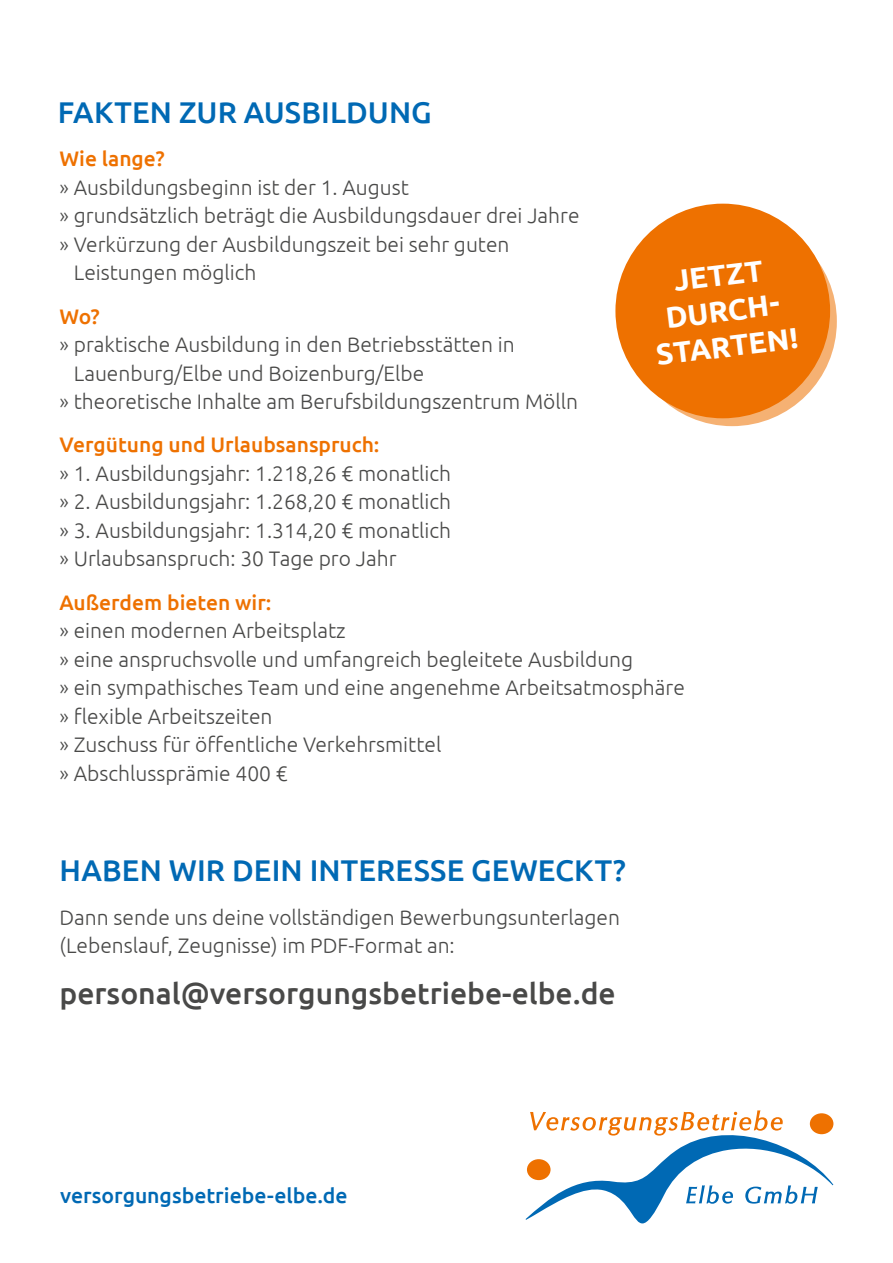
<style>
.page{position:relative;width:893px;height:1263px;background:#fff}
.page>*{position:absolute;margin:0;border:0;box-sizing:border-box;transform-origin:0 0}
.t1{font:500 30px "Ubuntu";letter-spacing:.005em;color:#0069b4}
.t2{font:500 30px "Ubuntu";color:#494948}
.t3{font:700 29.7px/35.7px "Ubuntu";color:#fff;text-align:center}
.t4{font:500 21.15px "Ubuntu";color:#0069b4}
.t5{font:300 21px/28.5px "Ubuntu";color:#494948}
.t6{font:500 21px "Ubuntu";color:#ee7100}
</style>
<div class="page">
<svg style="left:627px;top:217px;width:210px;height:209px;background:#f4b072"></svg>
<div style="left:615px;top:204px;width:215px;height:214px;background:#ee7100;border-radius:50%"></div>
<svg style="left:526px;top:1110px;width:307px;height:113px"></svg>
<h1 class="t1" style="left:58px;top:93px;width:375px">FAKTEN ZUR AUSBILDUNG</h1>
<p class="t6" style="left:60px;top:145px;width:107px">Wie lange?</p>
<p class="t5" style="left:60px;top:172px;width:351px">» Ausbildungsbeginn ist der 1. August</p>
<p class="t5" style="left:60px;top:201px;width:522px">» grundsätzlich beträgt die Ausbildungsdauer drei Jahre</p>
<p class="t5" style="left:60px;top:229px;width:451px">» Verkürzung der Ausbildungszeit bei sehr guten</p>
<p class="t5" style="left:74px;top:258px;width:184px">Leistungen möglich</p>
<p class="t6" style="left:60px;top:303px;width:42px">Wo?</p>
<p class="t5" style="left:60px;top:330px;width:457px">» praktische Ausbildung in den Betriebsstätten in</p>
<p class="t5" style="left:74px;top:358px;width:352px">Lauenburg/Elbe und Boizenburg/Elbe</p>
<p class="t5" style="left:60px;top:387px;width:520px">» theoretische Inhalte am Berufsbildungszentrum Mölln</p>
<p class="t6" style="left:60px;top:432px;width:322px">Vergütung und Urlaubsanspruch:</p>
<p class="t5" style="left:60px;top:459px;width:393px;text-align:justify">» 1. Ausbildungsjahr: 1.218,26 € monatlich » 2. Ausbildungsjahr: 1.268,20 € monatlich » 3. Ausbildungsjahr: 1.314,20 € monatlich » Urlaubsanspruch: 30 Tage pro Jahr</p>
<p class="t6" style="left:60px;top:589px;width:213px">Außerdem bieten wir:</p>
<p class="t5" style="left:60px;top:616px;width:627px">» einen modernen Arbeitsplatz<br>» eine anspruchsvolle und umfangreich begleitete Ausbildung<br>» ein sympathisches Team und eine angenehme Arbeitsatmosphäre » flexible Arbeitszeiten<br>» Zuschuss für öffentliche Verkehrsmittel<br>» Abschlussprämie 400 €</p>
<h2 class="t3" style="left:645px;top:266px;width:150px;rotate:-7deg">JETZT<br>DURCH-<br>STARTEN!</h2>
<h1 class="t1" style="left:60px;top:851px;width:568px">HABEN WIR DEIN INTERESSE GEWECKT?</h1>
<p class="t5" style="left:60px;top:902px;width:562px">Dann sende uns deine vollständigen Bewerbungsunterlagen (Lebenslauf, Zeugnisse) im PDF-Format an:</p>
<h1 class="t2" style="left:60px;top:974px;width:558px">personal@versorgungsbetriebe-elbe.de</h1>
<p class="t4" style="left:60px;top:1182px;width:289px">versorgungsbetriebe-elbe.de</p>
</div>
